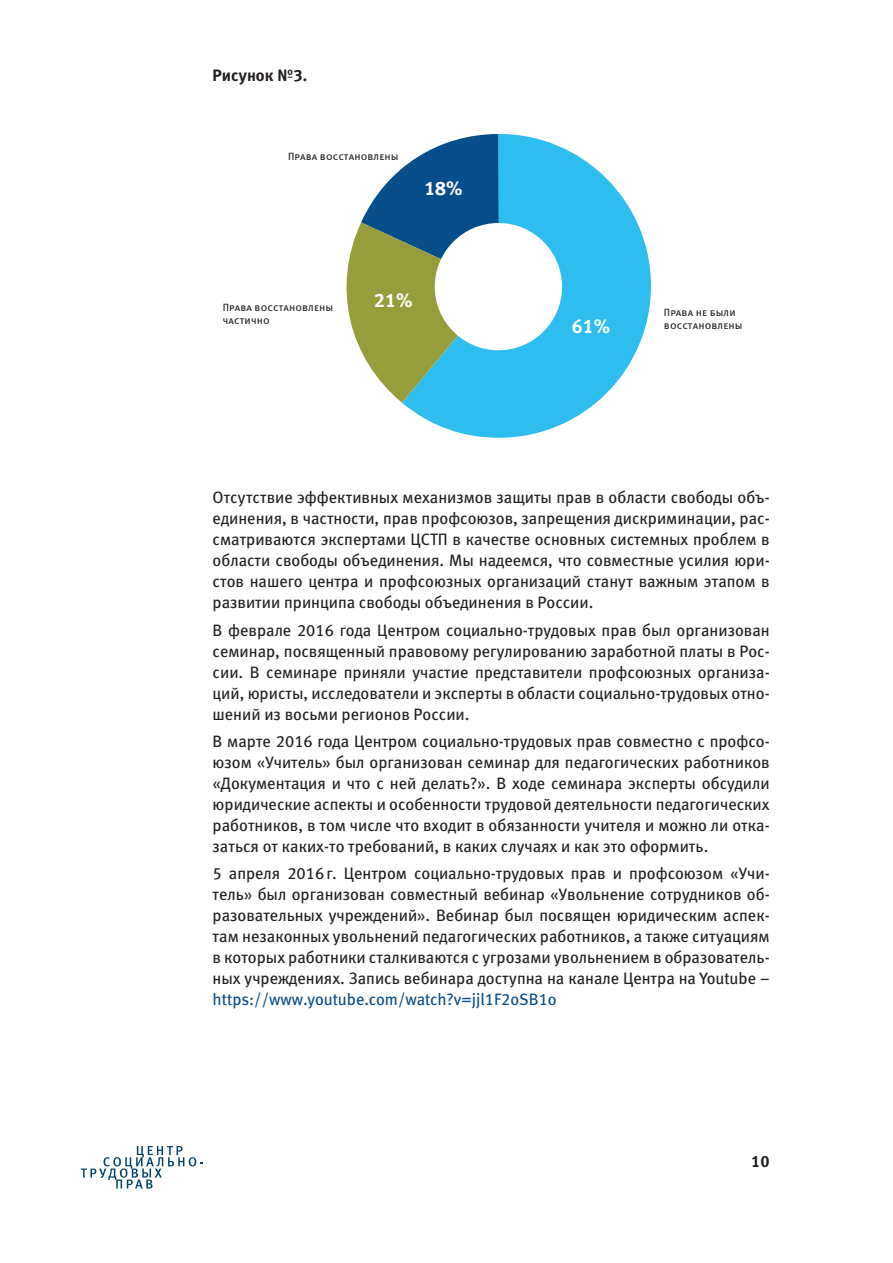
<style>
.page{position:relative;width:893px;height:1263px;background:#fff}
.page>*{position:absolute;margin:0;border:0;box-sizing:border-box;transform-origin:0 0}
.t1{font:19.5px "Meta Bold LFC";color:#fff}
.t2{font:16.5px/21px "Meta Book LFC";color:#231f20;text-align:justify}
.t3{font:16.5px "Meta Book LFC";color:#064e8b}
.t4{font:16.5px "Meta Bold LFC";color:#231f20}
.t5{font:10.5px/13.5px "Meta Book Caps LFC";letter-spacing:.01em;color:#231f20}
</style>
<div class="page">
<svg style="left:81px;top:1146px;width:122px;height:42px"></svg>
<svg style="left:402px;top:133px;width:249px;height:305px;fill:#2dbeef"></svg>
<svg style="left:346px;top:134px;width:153px;height:269px"></svg>
<div style="left:435px;top:223px;width:127px;height:127px;background:#fff;border-radius:50%"></div>
<p class="t4" style="left:213px;top:66px;width:96px">Рисунок №3.</p>
<p class="t5" style="left:288px;top:150px;width:112px">Права восстановлены</p>
<p class="t1" style="left:424px;top:177px;width:40px">18%</p>
<p class="t1" style="left:374px;top:288px;width:40px">21%</p>
<p class="t5" style="left:223px;top:300px;width:112px">Права восстановлены частично</p>
<p class="t5" style="left:664px;top:305px;width:80px">Права не были восстановлены</p>
<p class="t1" style="left:572px;top:315px;width:40px">61%</p>
<p class="t2" style="left:213px;top:487px;width:559px">Отсутствие эффективных механизмов защиты прав в области свободы объ&shy;единения, в частности, прав профсоюзов, запрещения дискриминации, рас&shy;сматриваются экспертами ЦСТП в качестве основных системных проблем в области свободы объединения. Мы надеемся, что совместные усилия юри&shy;стов нашего центра и профсоюзных организаций станут важным этапом в развитии принципа свободы объединения в России.</p>
<p class="t2" style="left:213px;top:619px;width:559px">В феврале 2016 года Центром социально-трудовых прав был организован семинар, посвященный правовому регулированию заработной платы в Рос&shy;сии. В семинаре приняли участие представители профсоюзных организа&shy;ций, юристы, исследователи и эксперты в области социально-трудовых отно&shy;шений из восьми регионов России.</p>
<p class="t2" style="left:213px;top:731px;width:559px">В марте 2016 года Центром социально-трудовых прав совместно с профсо&shy;юзом «Учитель» был организован семинар для педагогических работников «Документация и что с ней делать?». В ходе семинара эксперты обсудили юридические аспекты и особенности трудовой деятельности педагогических работников, в том числе что входит в обязанности учителя и можно ли отка&shy;заться от каких-то требований, в каких случаях и как это оформить.</p>
<p class="t2" style="left:213px;top:863px;width:559px">5 апреля 2016г. Центром социально-трудовых прав и профсоюзом «Учи&shy;тель» был организован совместный вебинар «Увольнение сотрудников об&shy;разовательных учреждений». Вебинар был посвящен юридическим аспек&shy;там незаконных увольнений педагогических работников, а также ситуациям в которых работники сталкиваются с угрозами увольнением в образователь&shy;ных учреждениях. Запись вебинара доступна на канале Центра на Youtube –</p>
<p class="t3" style="left:213px;top:990px;width:346px">https://www.youtube.com/watch?v=jjl1F2oSB1o</p>
<p class="t4" style="left:751px;top:1152px;width:20px">10</p>
</div>
